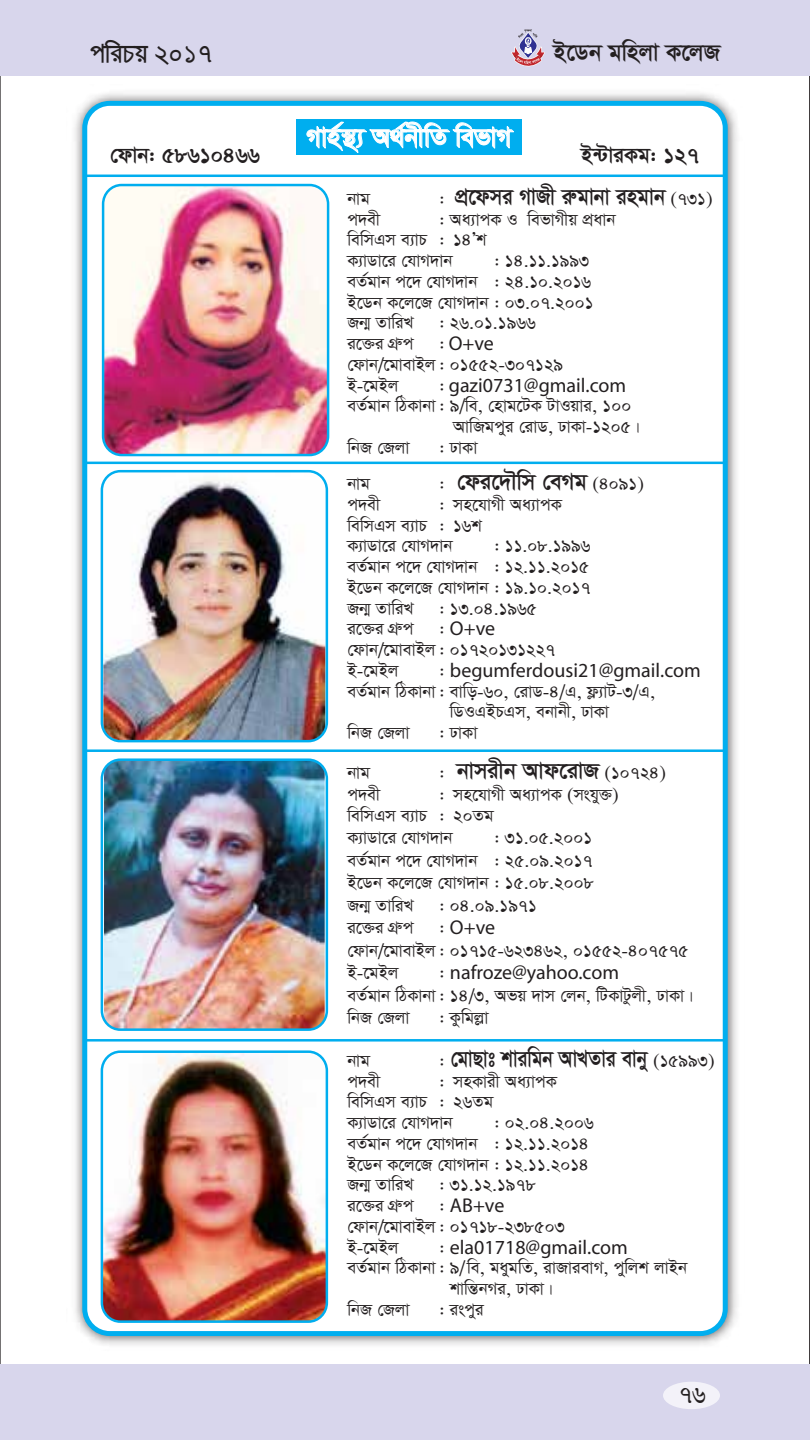
<style>
.page{position:relative;width:810px;height:1440px;background:#fff}
.page>*{position:absolute;margin:0;border:0;box-sizing:border-box;transform-origin:0 0}
.t1{font:700 30.25px "Sutonny MJ";color:#fff}
.t2{font:700 27.5px "Sutonny MJ";color:#231f20}
.t3{font:27.5px "Karnaphuli MJ Bold";color:#231f20}
.t4{font:27.5px "Sutonny MJ";color:#231f20}
.t5{font:700 26.25px "Sutonny MJ";color:#231f20}
.t6{font:700 26.25px "Sutonny MJ";color:#231f20;scale:.87 1}
.t7{font:700 26.25px "Sutonny MJ";color:#231f20;scale:.93 1}
.t8{font:700 25px "Sutonny MJ";color:#231f20}
.t9{font:20px/20.8px "Sutonny MJ";color:#231f20}
.t10{font:20px "Myriad";color:#231f20}
.s1{font-weight:400;font-size:20px}
.s2{font-family:"Sutonny MJ"}
</style>
<div class="page">
<div style="left:0;top:0;width:810px;height:76px;background:#d8d6ec"></div>
<div style="left:0;top:1364px;width:810px;height:76px;background:#d8d6ec"></div>
<svg style="left:511px;top:29px;width:34px;height:38px"></svg>
<div style="left:663px;top:1382px;width:57px;height:27px;background:#f3f2f9;border-radius:50%"></div>
<img style="left:74px;top:93px;width:664px;height:1252px">
<div style="left:85px;top:103px;width:640px;height:1231px;background:#fff;border-radius:25px"></div>
<div style="left:82px;top:101px;width:646px;height:1235px;border:5px solid #00aeef;border-radius:25px"></div>
<hr style="left:85px;top:175px;width:640px;height:2px;background:#00aeef">
<hr style="left:85px;top:462px;width:640px;height:2px;background:#00aeef">
<hr style="left:85px;top:749px;width:640px;height:3px;background:#00aeef">
<hr style="left:85px;top:1039px;width:640px;height:3px;background:#00aeef">
<div style="left:296px;top:119px;width:226px;height:36px;background:#00aeef"></div>
<svg style="left:307px;top:122px;width:207px;height:31px"></svg>
<img style="left:104px;top:1053px;width:221px;height:267px">
<div style="left:101px;top:1050px;width:227px;height:273px;border:2px solid #00aeef;border-radius:19px"></div>
<img style="left:104px;top:473px;width:221px;height:268px">
<div style="left:101px;top:470px;width:227px;height:272px;border:2px solid #00aeef;border-radius:19px"></div>
<img style="left:104px;top:761px;width:221px;height:267px">
<div style="left:101px;top:758px;width:227px;height:273px;border:2px solid #00aeef;border-radius:19px"></div>
<img style="left:105px;top:185px;width:223px;height:270px">
<div style="left:102px;top:184px;width:227px;height:272px;border:2px solid #00aeef;border-radius:19px"></div>
<h2 class="t3" style="left:90px;top:36px;width:124px">cwiPq 2017</h2>
<h2 class="t2" style="left:554px;top:37px;width:168px">B‡WB GWNJV K‡JR</h2>
<h1 class="t1" style="left:306px;top:120px;width:206px">MVN©¯’¨ A_©BXWZ WEFVM</h1>
<p class="t8" style="left:110px;top:141px;width:151px">†DVB: 58610466</p>
<p class="t8" style="left:581px;top:141px;width:119px">B›UVIKG: 127</p>
<p class="t9" style="left:347px;top:189px;width:24px">BVG</p>
<h3 class="t7" style="left:439px;top:182px;width:296px"><span class="s1">:</span> CÖ‡DMI MVRX IÆGVBV INGVB <span class="s1">(731)</span></h3>
<p class="t9" style="left:347px;top:210px;width:34px">C`EX</p>
<p class="t9" style="left:347px;top:210px;width:270px;text-indent:92px">: AA¨VCK I WEFVMXQ CÖAVB<br>WEWMGM E¨VP : 14ÕK<br>K¨VWV‡I †HVM`VB</p>
<p class="t9" style="left:347px;top:251px;width:248px;text-indent:147px">: 14.11.1993<br>EZ©GVB C‡` †HVM`VB : 24.10.2016<br>B‡WB K‡J‡R †HVM`VB : 03.07.2001<br>RB¥ ZVWIL</p>
<p class="t9" style="left:439px;top:314px;width:98px">: 26.01.1966</p>
<p class="t9" style="left:347px;top:334px;width:68px">I‡³I MÖÆC</p>
<p class="t10" style="left:439px;top:334px;width:56px"><span class="s2">:</span> O+ve</p>
<p class="t9" style="left:347px;top:355px;width:217px">†DVB/‡GVEVBJ : 01552-307129<br>B-‡GBJ</p>
<p class="t10" style="left:439px;top:375px;width:189px"><span class="s2">:</span> gazi0731@gmail.com</p>
<p class="t9" style="left:347px;top:397px;width:286px">EZ©GVB WVKVBV : 9/WE, †NVG‡UK UVIQVI, 100</p>
<p class="t9" style="left:453px;top:417px;width:189px">AVWRGCYI †IVW, XVKV-1205|</p>
<p class="t9" style="left:347px;top:438px;width:64px">WBR †RJV</p>
<p class="t9" style="left:439px;top:438px;width:40px">: XVKV</p>
<p class="t9" style="left:347px;top:474px;width:24px">BVG</p>
<h3 class="t5" style="left:439px;top:467px;width:207px"><span class="s1">:</span> †DI‡`ŠWM †EMG <span class="s1">(4091)</span></h3>
<p class="t9" style="left:347px;top:495px;width:34px">C`EX</p>
<p class="t9" style="left:347px;top:495px;width:216px;text-indent:92px">: MN‡HVMX AA¨VCK<br>WEWMGM E¨VP : 16K<br>K¨VWV‡I †HVM`VB</p>
<p class="t9" style="left:347px;top:536px;width:245px;text-align:justify;text-indent:147px">: 11.08.1996<br>EZ©GVB C‡` †HVM`VB : 12.11.2015<br>B‡WB K‡J‡R †HVM`VB : 19.10.2017<br>RB¥ ZVWIL</p>
<p class="t9" style="left:439px;top:599px;width:99px">: 13.04.1965</p>
<p class="t9" style="left:347px;top:620px;width:68px">I‡³I MÖÆC</p>
<p class="t10" style="left:439px;top:619px;width:58px"><span class="s2">:</span> O+ve</p>
<p class="t9" style="left:347px;top:640px;width:209px">†DVB/‡GVEVBJ : 01720131227<br>B-‡GBJ</p>
<p class="t10" style="left:439px;top:660px;width:263px"><span class="s2">:</span> begumferdousi21@gmail.com</p>
<p class="t9" style="left:347px;top:682px;width:309px">EZ©GVB WVKVBV : EVWO-60, †IVW-4/G, D¬¨VU-3/G,</p>
<p class="t9" style="left:450px;top:703px;width:161px">WWIGBPGM, EBVBX, XVKV</p>
<p class="t9" style="left:347px;top:723px;width:64px">WBR †RJV</p>
<p class="t9" style="left:439px;top:723px;width:40px">: XVKV</p>
<p class="t9" style="left:347px;top:763px;width:24px">BVG</p>
<h3 class="t5" style="left:439px;top:756px;width:229px"><span class="s1">:</span> BVMIXB AVD‡IVR <span class="s1">(10724)</span></h3>
<p class="t9" style="left:347px;top:785px;width:34px">C`EX</p>
<p class="t9" style="left:347px;top:785px;width:273px;line-height:21.8px;text-indent:92px">: MN‡HVMX AA¨VCK (MSHY³)<br>WEWMGM E¨VP : 20ZG<br>K¨VWV‡I †HVM`VB</p>
<p class="t9" style="left:347px;top:828px;width:248px;line-height:22.5px;text-align:justify;text-indent:147px">: 31.05.2001<br>EZ©GVB C‡` †HVM`VB : 25.09.2017<br>B‡WB K‡J‡R †HVM`VB : 15.08.2008<br>RB¥ ZVWIL</p>
<p class="t9" style="left:439px;top:896px;width:99px">: 04.09.1971</p>
<p class="t9" style="left:347px;top:918px;width:68px">I‡³I MÖÆC</p>
<p class="t10" style="left:439px;top:918px;width:58px"><span class="s2">:</span> O+ve</p>
<p class="t9" style="left:347px;top:940px;width:343px;line-height:22.5px">†DVB/‡GVEVBJ : 01715-623462, 01552-407575<br>B-‡GBJ</p>
<p class="t10" style="left:439px;top:963px;width:182px"><span class="s2">:</span> nafroze@yahoo.com</p>
<p class="t9" style="left:347px;top:985px;width:348px;line-height:22.5px">EZ©GVB WVKVBV : 14/3, AFQ `VM †JB, WUKVUZJX, XVKV|<br>WBR †RJV</p>
<p class="t9" style="left:439px;top:1008px;width:51px">: KZWGJØV</p>
<p class="t9" style="left:347px;top:1051px;width:24px">BVG</p>
<h3 class="t6" style="left:439px;top:1044px;width:318px"><span class="s1">:</span> †GVQVT KVIWGB AVLZVI EVBY<span class="s1">(15993)</span></h3>
<p class="t9" style="left:347px;top:1072px;width:34px">C`EX</p>
<p class="t9" style="left:347px;top:1072px;width:211px;text-indent:92px">: MNKVIX AA¨VCK<br>WEWMGM E¨VP : 26ZG<br>K¨VWV‡I †HVM`VB</p>
<p class="t9" style="left:347px;top:1113px;width:248px;text-indent:147px">: 02.04.2006<br>EZ©GVB C‡` †HVM`VB : 12.11.2014<br>B‡WB K‡J‡R †HVM`VB : 12.11.2014<br>RB¥ ZVWIL</p>
<p class="t9" style="left:439px;top:1176px;width:99px">: 31.12.1978</p>
<p class="t9" style="left:347px;top:1196px;width:68px">I‡³I MÖÆC</p>
<p class="t10" style="left:439px;top:1196px;width:67px"><span class="s2">:</span> AB+ve</p>
<p class="t9" style="left:347px;top:1217px;width:219px">†DVB/‡GVEVBJ : 01718-238503<br>B-‡GBJ</p>
<p class="t10" style="left:439px;top:1237px;width:190px"><span class="s2">:</span> ela01718@gmail.com</p>
<p class="t9" style="left:347px;top:1259px;width:341px">EZ©GVB WVKVBV : 9/WE, GAYGWZ, IVRVIEVM, CYWJK JVBB</p>
<p class="t9" style="left:450px;top:1279px;width:105px">KVWŠÍBMI, XVKV|</p>
<p class="t9" style="left:347px;top:1300px;width:64px">WBR †RJV</p>
<p class="t9" style="left:439px;top:1300px;width:48px">: ISCYI</p>
<h2 class="t4" style="left:679px;top:1379px;width:29px">76</h2>
</div>
